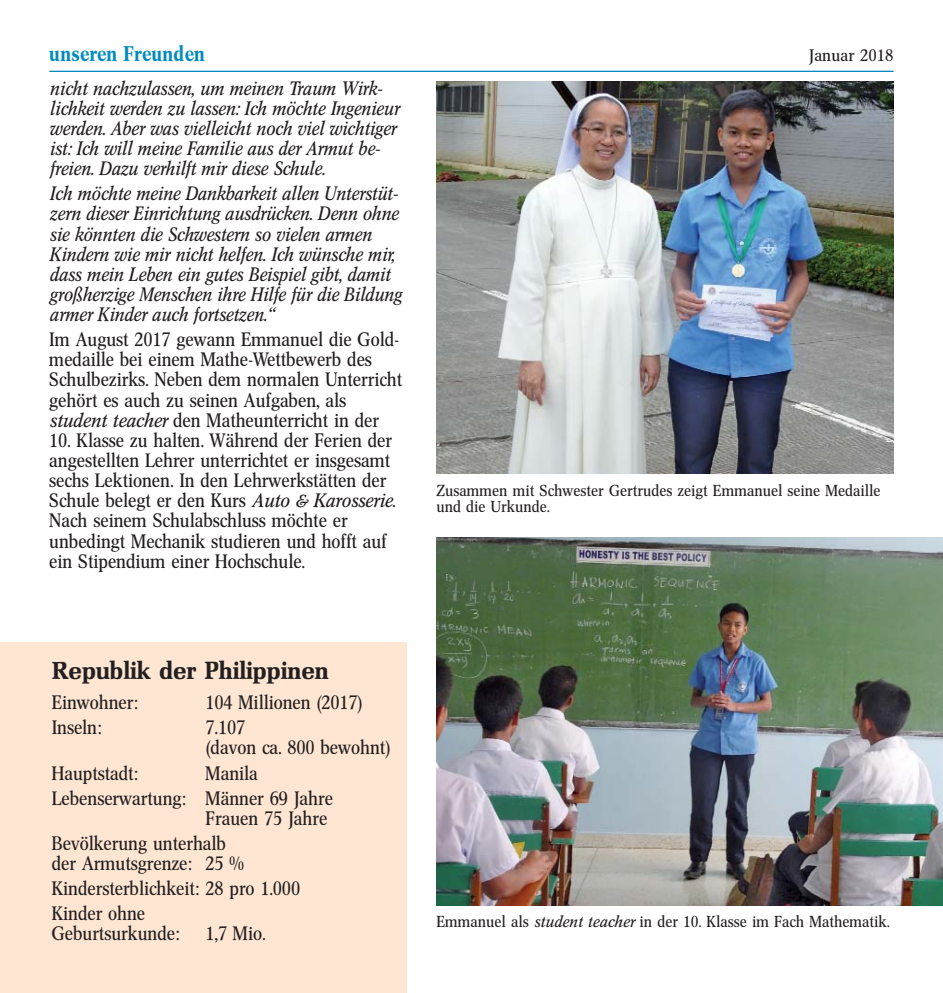
<style>
.page{position:relative;width:943px;height:993px;background:#fff}
.page>*{position:absolute;margin:0;border:0;box-sizing:border-box;transform-origin:0 0}
.t1{font:24.5px "Mel Bol";color:#231f20}
.t2{font:21px "Cnn Med";letter-spacing:.02em;color:#008bbf}
.t3{font:19.25px/20.1px "Cnn Reg";letter-spacing:.01em;color:#231f20;scale:1.05 1}
.t4{font:19.25px/20.1px "Cnn Ita";letter-spacing:.01em;color:#231f20}
.t5{font:16.62px "Cnn Reg";letter-spacing:.015em;color:#231f20;scale:1.1 1}
.t6{font:15.75px/16.6px "Cnn Reg";letter-spacing:.015em;color:#231f20;scale:1.07 1}
.s1{font-family:"Cnn Ita"}
</style>
<div class="page">
<hr style="left:50px;top:71px;width:843px;height:1px;background:#008bbf">
<img style="left:437px;top:537px;width:505px;height:367px">
<div style="left:0;top:642px;width:407px;height:350px;background:#fee6d3"></div>
<img style="left:437px;top:81px;width:456px;height:392px">
<p class="t2" style="left:50px;top:43px;width:157px">unseren Freunden</p>
<p class="t5" style="left:809px;top:47px;width:78px">Januar 2018</p>
<p class="t4" style="left:50px;top:79px;width:351px">nicht nachzulassen, um meinen Traum Wirk&shy;lichkeit werden zu lassen: Ich möchte Ingenieur werden. Aber was vielleicht noch viel wichtiger ist: Ich will meine Familie aus der Armut be&shy;freien. Dazu verhilft mir diese Schule.</p>
<p class="t4" style="left:50px;top:184px;width:353px">Ich möchte meine Dankbarkeit allen Unterstüt&shy;zern dieser Einrichtung ausdrücken. Denn ohne sie könnten die Schwestern so vielen armen Kindern wie mir nicht helfen. Ich wünsche mir, dass mein Leben ein gutes Beispiel gibt, damit großherzige Menschen ihre Hilfe für die Bildung armer Kinder auch fortsetzen.“</p>
<p class="t3" style="left:50px;top:330px;width:337px">Im August 2017 gewann Emmanuel die Gold&shy;medaille bei einem Mathe-Wettbewerb des Schulbezirks. Neben dem normalen Unterricht gehört es auch zu seinen Aufgaben, als <span class="s1">student teacher</span> den Matheunterricht in der</p>
<p class="t3" style="left:50px;top:431px;width:331px">10. Klasse zu halten. Während der Ferien der angestellten Lehrer unterrichtet er insgesamt sechs Lektionen. In den Lehrwerkstätten der Schule belegt er den Kurs <span class="s1">Auto &amp; Karosserie</span>.<br>Nach seinem Schulabschluss möchte er unbedingt Mechanik studieren und hofft auf ein Stipendium einer Hochschule.</p>
<p class="t6" style="left:437px;top:482px;width:416px">Zusammen mit Schwester Gertrudes zeigt Emmanuel seine Medaille und die Urkunde.</p>
<p class="t1" style="left:52px;top:658px;width:278px">Republik der Philippinen</p>
<p class="t3" style="left:52px;top:693px;width:83px">Einwohner:</p>
<p class="t3" style="left:206px;top:693px;width:151px">104 Millionen (2017)</p>
<p class="t3" style="left:52px;top:718px;width:48px">Inseln:</p>
<p class="t3" style="left:206px;top:718px;width:177px">7.107<br>(davon ca. 800 bewohnt)</p>
<p class="t3" style="left:52px;top:763px;width:83px">Hauptstadt:</p>
<p class="t3" style="left:52px;top:761px;width:269px;line-height:25px;text-indent:154px">Manila<br>Lebenserwartung: Männer 69 Jahre</p>
<p class="t3" style="left:52px;top:806px;width:264px;line-height:25px;text-indent:154px">Frauen 75 Jahre<br>Bevölkerung unterhalb</p>
<p class="t3" style="left:52px;top:851px;width:238px;line-height:25px">der Armutsgrenze: 25 %<br>Kindersterblichkeit: 28 pro 1.000<br>Kinder ohne</p>
<p class="t3" style="left:52px;top:924px;width:123px">Geburtsurkunde:</p>
<p class="t3" style="left:206px;top:924px;width:58px">1,7 Mio.</p>
<p class="t6" style="left:437px;top:914px;width:425px">Emmanuel als <span class="s1">student teacher</span> in der 10. Klasse im Fach Mathematik.</p>
</div>
